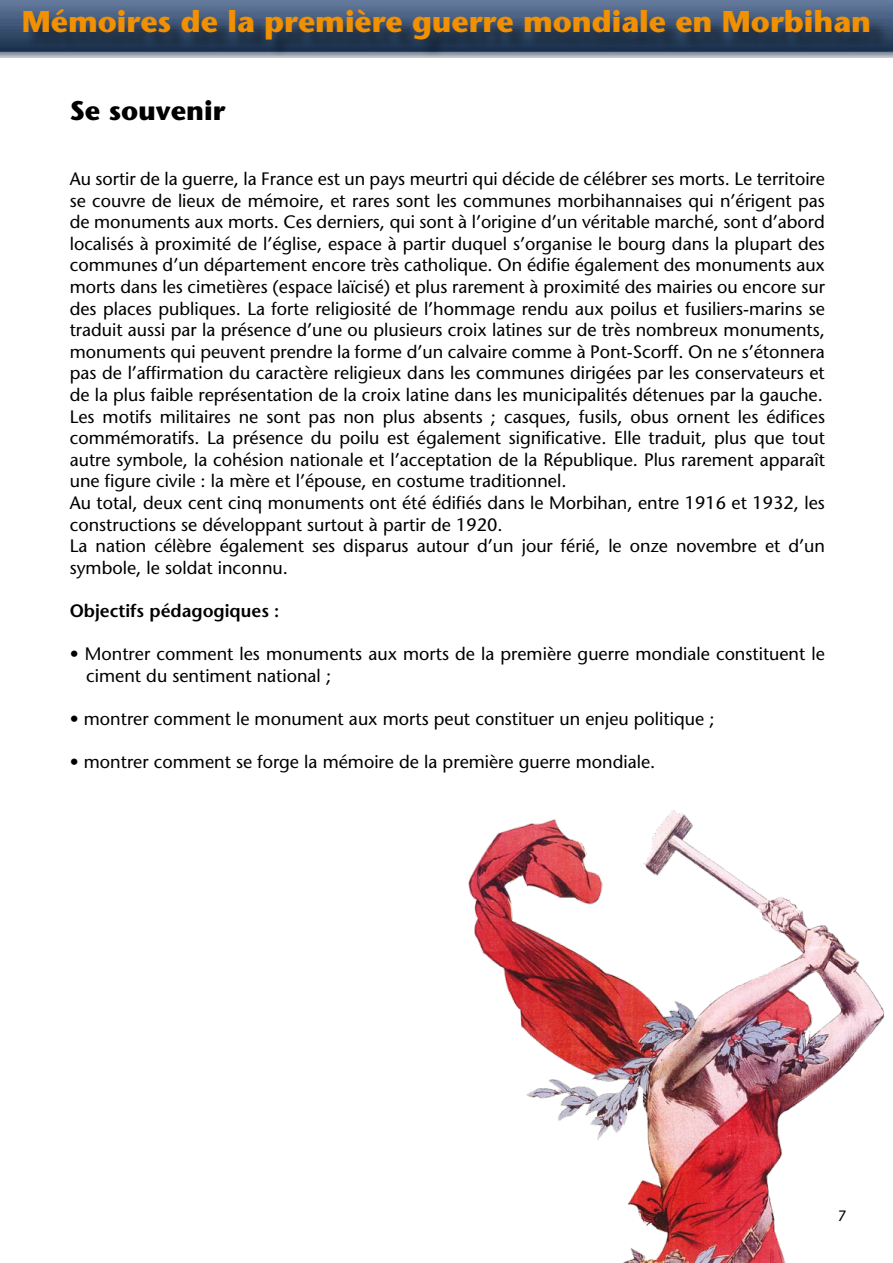
<style>
.page{position:relative;width:893px;height:1263px;background:#fff}
.page>*{position:absolute;margin:0;border:0;box-sizing:border-box;transform-origin:0 0}
.t1{font:700 30px "Stone Sans Std";color:#f19000}
.t2{font:700 27px "Stone Sans Std";color:#000}
.t3{font:500 18px/21.6px "Stone Sans Std";color:#000}
.t4{font:600 18px "Stone Sans Std";color:#000}
.t5{font:500 15px "Stone Sans Std";color:#000}
</style>
<div class="page">
<img style="left:0;top:0;width:893px;height:57px">
<div style="left:24px;top:11px;width:866px;height:49px;background:#000;opacity:.45"></div>
<img style="left:468px;top:810px;width:417px;height:453px">
<h1 class="t1" style="left:22px;top:4px;width:851px">Mémoires de la première guerre mondiale en Morbihan</h1>
<h2 class="t2" style="left:70px;top:95px;width:157px">Se souvenir</h2>
<p class="t3" style="left:70px;top:168px;width:757px">Au sortir de la guerre, la France est un pays meurtri qui décide de célébrer ses morts. Le territoire se couvre de lieux de mémoire, et rares sont les communes morbihannaises qui n’érigent pas de monuments aux morts. Ces derniers, qui sont à l’origine d’un véritable marché, sont d’abord localisés à proximité de l’église, espace à partir duquel s’organise le bourg dans la plupart des communes d’un département encore très catholique. On édifie également des monuments aux morts dans les cimetières (espace laïcisé) et plus rarement à proximité des mairies ou encore sur des places publiques. La forte religiosité de l’hommage rendu aux poilus et fusiliers-marins se traduit aussi par la présence d’une ou plusieurs croix latines sur de très nombreux monuments, monuments qui peuvent prendre la forme d’un calvaire comme à Pont-Scorff. On ne s’étonnera pas de l’affirmation du caractère religieux dans les communes dirigées par les conservateurs et de la plus faible représentation de la croix latine dans les municipalités détenues par la gauche.<br>Les motifs militaires ne sont pas non plus absents ; casques, fusils, obus ornent les édifices commémoratifs. La présence du poilu est également significative. Elle traduit, plus que tout autre symbole, la cohésion nationale et l’acceptation de la République. Plus rarement apparaît une figure civile : la mère et l’épouse, en costume traditionnel.<br>Au total, deux cent cinq monuments ont été édifiés dans le Morbihan, entre 1916 et 1932, les constructions se développant surtout à partir de 1920.<br>La nation célèbre également ses disparus autour d’un jour férié, le onze novembre et d’un symbole, le soldat inconnu.</p>
<p class="t4" style="left:70px;top:600px;width:211px">Objectifs pédagogiques :</p>
<p class="t3" style="left:86px;top:643px;width:740px;text-indent:-16px">• Montrer comment les monuments aux morts de la première guerre mondiale constituent le ciment du sentiment national ;</p>
<p class="t3" style="left:70px;top:708px;width:646px">• montrer comment le monument aux morts peut constituer un enjeu politique ;</p>
<p class="t3" style="left:70px;top:751px;width:587px">• montrer comment se forge la mémoire de la première guerre mondiale.</p>
<p class="t5" style="left:838px;top:1207px;width:10px">7</p>
</div>
